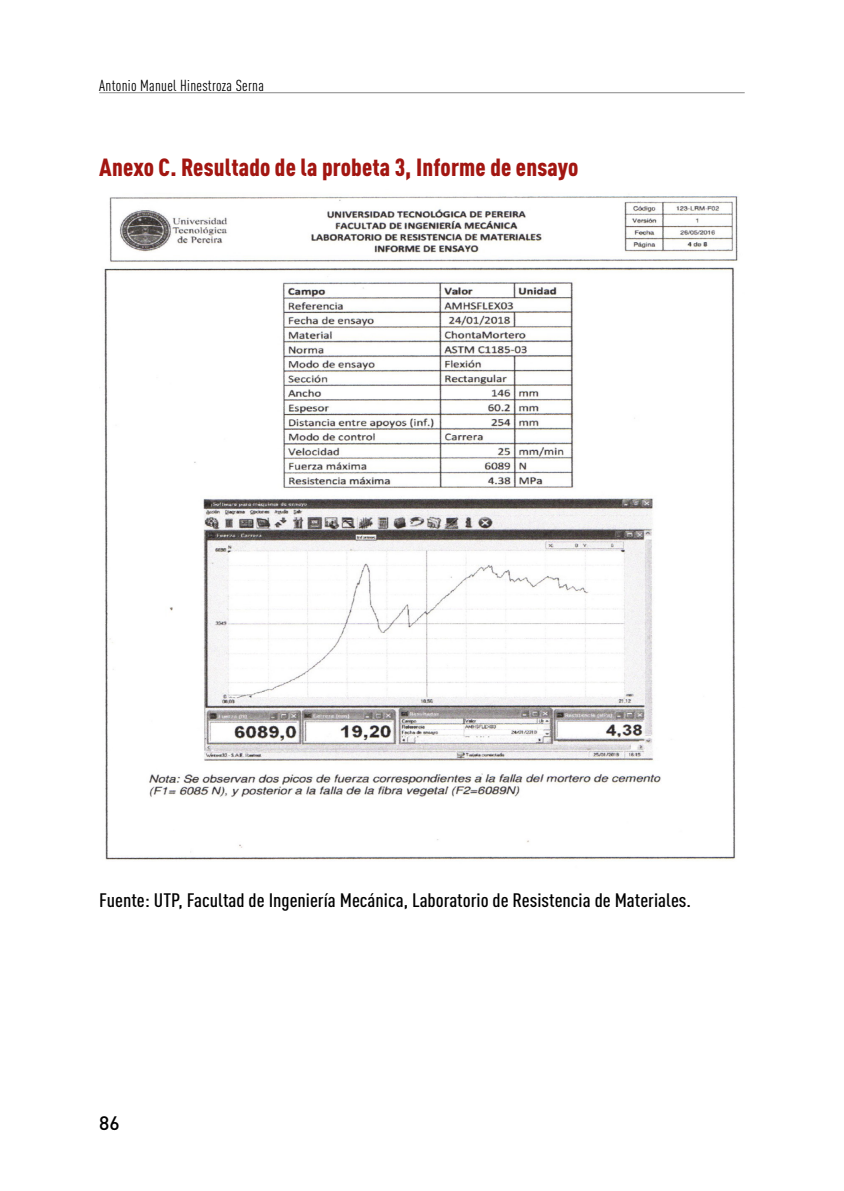
<style>
.page{position:relative;width:844px;height:1191px;background:#fff}
.page>*{position:absolute;margin:0;border:0;box-sizing:border-box;transform-origin:0 0}
.t1{font:900 condensed 24.5px "DIN Pro";letter-spacing:.005em;color:#a21611}
.t2{font:500 condensed 19.25px "DIN Pro";color:#000;scale:1.1 1}
.t3{font:500 19.25px "DIN Pro";color:#000}
.t4{font:condensed 15.75px "DIN Pro";letter-spacing:.02em;color:#000}
</style>
<div class="page">
<hr style="left:99px;top:92px;width:645px;height:1px;background:#878787">
<img style="left:104px;top:194px;width:635px;height:666px">
<p class="t4" style="left:99px;top:75px;width:166px">Antonio Manuel Hinestroza Serna</p>
<p class="t1" style="left:99px;top:148px;width:480px">Anexo C. Resultado de la probeta 3, Informe de ensayo</p>
<p class="t2" style="left:99px;top:886px;width:539px">Fuente: UTP, Facultad de Ingeniería Mecánica, Laboratorio de Resistencia de Materiales.</p>
<p class="t3" style="left:99px;top:1107px;width:22px">86</p>
</div>
